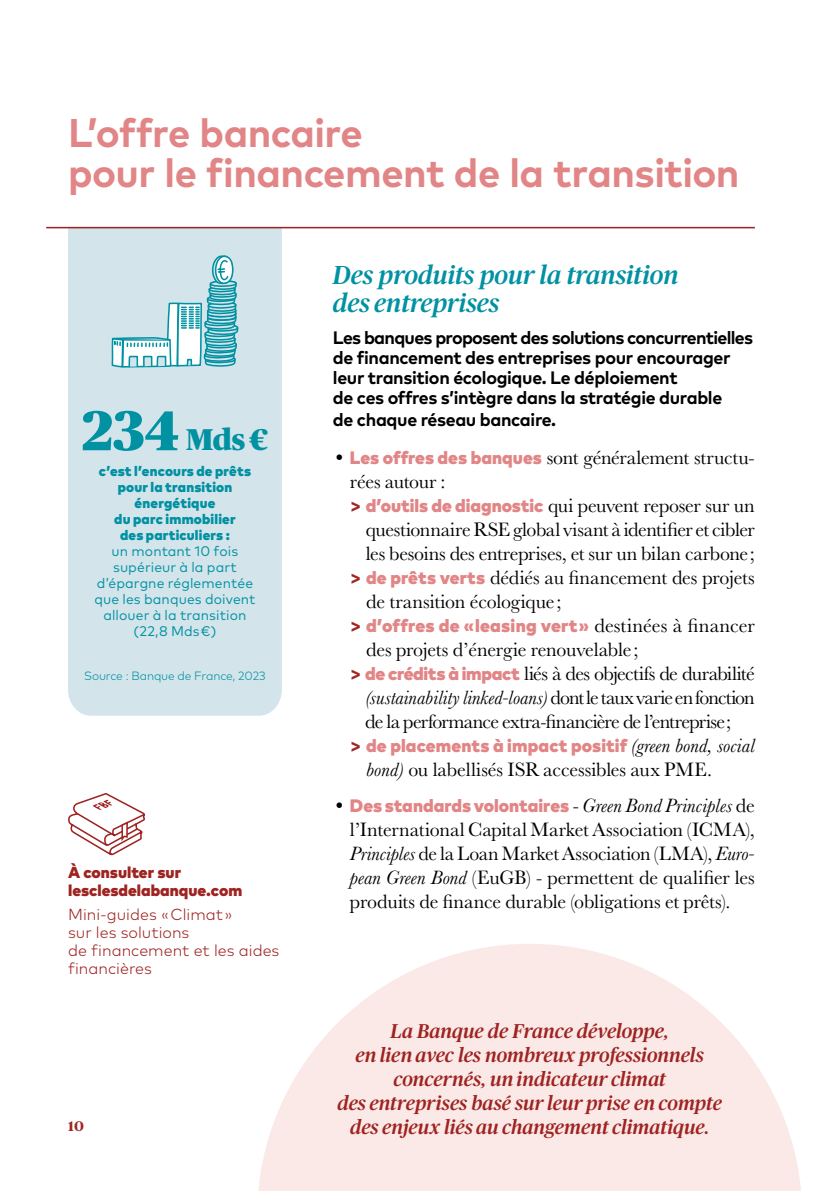
<style>
.page{position:relative;width:840px;height:1191px;background:#fff}
.page>*{position:absolute;margin:0;border:0;box-sizing:border-box;transform-origin:0 0}
.t1{font:700 40px/40px "Mark Pro";letter-spacing:-.015em;color:#e28586}
.t2{font:900 30px "Publico";color:#0091a2}
.t3{font:italic 500 26px/28px "Publico";color:#0091a2}
.t4{font:20px/24px "Baskerville URW";letter-spacing:-.015em;color:#000}
.t5{font:italic 500 20px/24px "Publico";color:#9e2321;text-align:center}
.t6{font:italic 20px "Baskerville";color:#000}
.t7{font:20px "Baskerville URW";letter-spacing:-.035em;color:#000}
.t8{font:700 18px/20px "Mark Pro";letter-spacing:-.02em;color:#000}
.t9{font:900 18px "Mark Pro";letter-spacing:.005em;color:#e28586}
.t10{font:300 16px/18px "Mark Pro";color:#9e2321}
.t11{font:900 16px/18px "Mark Pro";color:#9e2321}
.t12{font:14px/16px "Mark Pro";letter-spacing:.005em;color:#0091a2;text-align:center}
.t13{font:900 14px/16px "Mark Pro";letter-spacing:.015em;color:#0091a2;text-align:center}
.t14{font:700 14px "Publico Text";color:#9e2321}
.t15{font:300 12px "Mark Pro";letter-spacing:-.01em;color:#0091a2}
.s1{font-size:56px}
.s2{font-family:"Mark Pro";font-weight:900;font-size:18px;color:#e28586}
.s3{font-family:"Mark Pro";font-weight:700;color:#9e2321}
.s4{font-weight:700;font-size:20px;color:#9e2321}
.s5{font-family:"Baskerville URW";font-weight:400;font-size:20px;color:#000}
.s6{font-family:"Baskerville URW";font-style:normal}
.s7{font-family:"Baskerville";font-weight:400;font-style:italic;font-size:20px;color:#000}
.s8{font-family:"Baskerville";font-style:italic}
</style>
<div class="page">
<div style="left:68px;top:228px;width:214px;height:487px;background:#d3e4eb"></div>
<hr style="left:46px;top:227px;width:708px;height:1px;background:#9e2321">
<svg style="left:258px;top:944px;width:543px;height:247px;fill:#fae9e7"></svg>
<svg style="left:68px;top:702px;width:78px;height:154px"></svg>
<svg style="left:111px;top:254px;width:128px;height:114px;background:#b0d8df"></svg>
<h1 class="t1" style="left:68px;top:110px;width:672px">L’offre bancaire<br>pour le financement de la transition</h1>
<h2 class="t2" style="left:82px;top:423px;width:187px"><span class="s1">234</span> Mds€</h2>
<p class="t13" style="left:99px;top:461px;width:154px">c’est l’encours de prêts pour la transition énergétique<br>du parc immobilier<br>des particuliers :</p>
<p class="t12" style="left:94px;top:541px;width:162px">un montant 10 fois supérieur à la part d’épargne réglementée que les banques doivent allouer à la transition (22,8 Mds €)</p>
<p class="t15" style="left:84px;top:666px;width:183px">Source : Banque de France, 2023</p>
<p class="t11" style="left:68px;top:862px;width:176px">À consulter sur lesclesdelabanque.com</p>
<p class="t10" style="left:68px;top:904px;width:213px">Mini-guides « Climat »<br>sur les solutions<br>de financement et les aides financières</p>
<p class="t14" style="left:68px;top:1118px;width:17px">10</p>
<h3 class="t3" style="left:333px;top:260px;width:347px">Des produits pour la transition des entreprises</h3>
<p class="t8" style="left:333px;top:326px;width:421px">Les banques proposent des solutions concurrentielles de financement des entreprises pour encourager leur transition écologique. Le déploiement<br>de ces offres s’intègre dans la stratégie durable</p>
<p class="t8" style="left:333px;top:408px;width:225px">de chaque réseau bancaire.</p>
<p class="t4" style="left:333px;top:444px;width:423px">• <span class="s2">Les offres des banques</span> sont généralement structu-</p>
<p class="t4" style="left:350px;top:468px;width:97px">rées autour :</p>
<p class="t4" style="left:350px;top:492px;width:406px"><span class="s3">&gt;</span> <span class="s2">d’outils de diagnostic</span> qui peuvent reposer sur un</p>
<p class="t4" style="left:365px;top:516px;width:390px">questionnaire RSE global visant à identifier et cibler</p>
<p class="t4" style="left:365px;top:540px;width:390px">les besoins des entreprises, et sur un bilan carbone;</p>
<p class="t4" style="left:350px;top:564px;width:406px"><span class="s3">&gt;</span> <span class="s2">de prêts verts</span> dédiés au financement des projets</p>
<p class="t4" style="left:366px;top:588px;width:197px">de transition écologique;</p>
<p class="t9" style="left:350px;top:611px;width:406px"><span class="s4">&gt;</span> d’offres de « leasing vert » <span class="s5">destinées à financer</span></p>
<p class="t4" style="left:350px;top:636px;width:406px;text-indent:16px">des projets d’énergie renouvelable;<br><span class="s3">&gt;</span> <span class="s2">de crédits à impact</span> liés à des objectifs de durabilité</p>
<p class="t6" style="left:365px;top:684px;width:391px">(sustainability linked-loans) <span class="s6">dont le taux varie en fonction</span></p>
<p class="t7" style="left:365px;top:707px;width:367px">de la performance extra-financière de l’entreprise;</p>
<p class="t9" style="left:350px;top:731px;width:406px"><span class="s4">&gt;</span> de placements à impact positif <span class="s7">(green bond, social</span></p>
<p class="t4" style="left:366px;top:756px;width:347px"><span class="s8">bond)</span> ou labellisés ISR accessibles aux PME.</p>
<p class="t9" style="left:333px;top:791px;width:423px"><span class="s5">•</span> Des standards volontaires <span class="s5">-</span> <span class="s7">Green Bond Principles</span> <span class="s5">de</span></p>
<p class="t4" style="left:350px;top:816px;width:406px;text-align:justify">l’International Capital Market Association (ICMA), <span class="s8">Principles</span> de la Loan Market Association (LMA), <span class="s8">Euro&shy;pean Green Bond</span> (EuGB) - permettent de qualifier les produits de finance durable (obligations et prêts).</p>
<p class="t5" style="left:337px;top:1018px;width:386px">La Banque de France développe,<br>en lien avec les nombreux professionnels concernés, un indicateur climat<br>des entreprises basé sur leur prise en compte des enjeux liés au changement climatique.</p>
</div>
